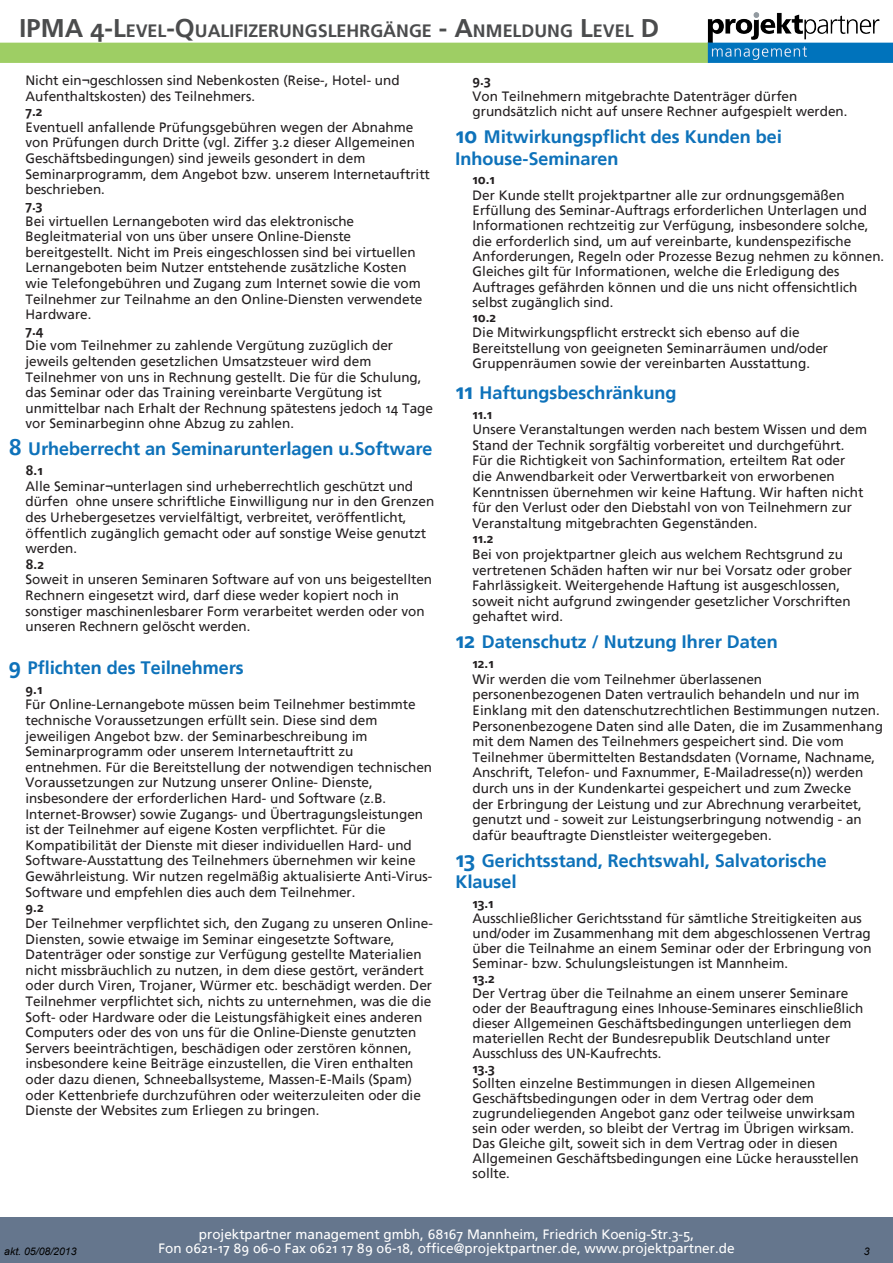
<style>
.page{position:relative;width:893px;height:1263px;background:#fff}
.page>*{position:absolute;margin:0;border:0;box-sizing:border-box;transform-origin:0 0}
.t1{font:700 18px/21.6px "Frutiger Linotype";color:#0e72ba}
.t2{font:700 17.85px "Frutiger Linotype";color:#4b4c4d}
.t3{font:13.5px/15.6px "Frutiger Linotype";color:#231f20}
.t4{font:13.5px/13.5px "Frutiger Linotype";color:#fff;text-align:center}
.t5{font:700 13.5px "Frutiger Linotype";color:#231f20}
.t6{font:italic 10.5px "Arial";color:#000}
.s1{font-size:25.5px}
.s2{font-size:22.5px}
</style>
<div class="page">
<div style="left:0;top:1217px;width:893px;height:46px;background:#65768d"></div>
<img style="left:0;top:12px;width:893px;height:51px">
<h2 class="t2" style="left:19px;top:20px;width:638px"><span class="s1">IPMA 4-L</span>evel<span class="s1">-Q</span>uali fizerungslehrgänge <span class="s1">- A</span>nm eldung <span class="s1">L</span>evel <span class="s1">D</span></h2>
<p class="t3" style="left:26px;top:73px;width:376px">Nicht ein¬geschlossen sind Nebenkosten (Reise-, Hotel- und<br>Aufenthaltskosten) des Teilnehmers.</p>
<p class="t5" style="left:26px;top:103px;width:19px">7.2</p>
<p class="t3" style="left:26px;top:119px;width:406px">Eventuell anfallende Prüfungsgebühren wegen der Abnahme von Prüfungen durch Dritte (vgl. Ziffer 3.2 dieser Allgemeinen Geschäftsbedingungen) sind jeweils gesondert in dem Seminarprogramm, dem Angebot bzw. unserem Internetauftritt beschrieben.</p>
<p class="t5" style="left:26px;top:197px;width:19px">7.3</p>
<p class="t3" style="left:26px;top:213px;width:398px">Bei virtuellen Lernangeboten wird das elektronische Begleitmaterial von uns über unsere Online-Dienste bereitgestellt. Nicht im Preis eingeschlossen sind bei virtuellen Lernangeboten beim Nutzer entstehende zusätzliche Kosten wie Telefongebühren und Zugang zum Internet sowie die vom Teilnehmer zur Teilnahme an den Online-Diensten verwendete Hardware.</p>
<p class="t5" style="left:26px;top:322px;width:19px">7.4</p>
<p class="t3" style="left:26px;top:338px;width:409px">Die vom Teilnehmer zu zahlende Vergütung zuzüglich der jeweils geltenden gesetzlichen Umsatzsteuer wird dem Teilnehmer von uns in Rechnung gestellt. Die für die Schulung, das Seminar oder das Training vereinbarte Vergütung ist unmittelbar nach Erhalt der Rechnung spätestens jedoch 14 Tage vor Seminarbeginn ohne Abzug zu zahlen.</p>
<h1 class="t1" style="left:9px;top:438px;width:425px"><span class="s2">8</span> Urheberrecht an Seminarunterlagen u.Software</h1>
<p class="t5" style="left:26px;top:462px;width:19px">8.1</p>
<p class="t3" style="left:26px;top:478px;width:410px">Alle Seminar¬unterlagen sind urheberrechtlich geschützt und dürfen ohne unsere schriftliche Einwilligung nur in den Grenzen des Urhebergesetzes vervielfältigt, verbreitet, veröffentlicht, öffentlich zugänglich gemacht oder auf sonstige Weise genutzt werden.</p>
<p class="t5" style="left:26px;top:556px;width:20px">8.2</p>
<p class="t3" style="left:26px;top:572px;width:408px">Soweit in unseren Seminaren Software auf von uns beigestellten Rechnern eingesetzt wird, darf diese weder kopiert noch in sonstiger maschinenlesbarer Form verarbeitet werden oder von unseren Rechnern gelöscht werden.</p>
<h1 class="t1" style="left:9px;top:657px;width:237px"><span class="s2">9</span> Pflichten des Teilnehmers</h1>
<p class="t5" style="left:26px;top:681px;width:18px">9.1</p>
<p class="t3" style="left:26px;top:697px;width:408px">Für Online-Lernangebote müssen beim Teilnehmer bestimmte technische Voraussetzungen erfüllt sein. Diese sind dem jeweiligen Angebot bzw. der Seminarbeschreibung im Seminarprogramm oder unserem Internetauftritt zu entnehmen. Für die Bereitstellung der notwendigen technischen Voraussetzungen zur Nutzung unserer Online- Dienste, insbesondere der erforderlichen Hard- und Software (z.B.<br>Internet-Browser) sowie Zugangs- und Übertragungsleistungen ist der Teilnehmer auf eigene Kosten verpflichtet. Für die Kompatibilität der Dienste mit dieser individuellen Hard- und Software-Ausstattung des Teilnehmers übernehmen wir keine Gewährleistung. Wir nutzen regelmäßig aktualisierte Anti-Virus-Software und empfehlen dies auch dem Teilnehmer.</p>
<p class="t5" style="left:26px;top:899px;width:20px">9.2</p>
<p class="t3" style="left:26px;top:915px;width:409px">Der Teilnehmer verpflichtet sich, den Zugang zu unseren Online-Diensten, sowie etwaige im Seminar eingesetzte Software, Datenträger oder sonstige zur Verfügung gestellte Materialien nicht missbräuchlich zu nutzen, in dem diese gestört, verändert oder durch Viren, Trojaner, Würmer etc. beschädigt werden. Der Teilnehmer verpflichtet sich, nichts zu unternehmen, was die die Soft- oder Hardware oder die Leistungsfähigkeit eines anderen Computers oder des von uns für die Online-Dienste genutzten Servers beeinträchtigen, beschädigen oder zerstören können, insbesondere keine Beiträge einzustellen, die Viren enthalten oder dazu dienen, Schneeballsysteme, Massen-E-Mails (Spam) oder Kettenbriefe durchzuführen oder weiterzuleiten oder die Dienste der Websites zum Erliegen zu bringen.</p>
<p class="t5" style="left:472px;top:72px;width:20px">9.3</p>
<p class="t3" style="left:472px;top:88px;width:377px">Von Teilnehmern mitgebrachte Datenträger dürfen grundsätzlich nicht auf unsere Rechner aufgespielt werden.</p>
<h1 class="t1" style="left:455px;top:126px;width:328px"><span class="s2">10</span> Mitwirkungspflicht des Kunden bei<br>Inhouse-Seminaren</h1>
<p class="t5" style="left:472px;top:171px;width:24px">10.1</p>
<p class="t3" style="left:472px;top:187px;width:413px">Der Kunde stellt projektpartner alle zur ordnungsgemäßen Erfüllung des Seminar-Auftrags erforderlichen Unterlagen und Informationen rechtzeitig zur Verfügung, insbesondere solche, die erforderlich sind, um auf vereinbarte, kundenspezifische Anforderungen, Regeln oder Prozesse Bezug nehmen zu können.<br>Gleiches gilt für Informationen, welche die Erledigung des Auftrages gefährden können und die uns nicht offensichtlich selbst zugänglich sind.</p>
<p class="t5" style="left:472px;top:309px;width:25px">10.2</p>
<p class="t3" style="left:472px;top:325px;width:357px">Die Mitwirkungspflicht erstreckt sich ebenso auf die<br>Bereitstellung von geeigneten Seminarräumen und/oder<br>Gruppenräumen sowie der vereinbarten Ausstattung.</p>
<h1 class="t1" style="left:455px;top:381px;width:222px"><span class="s2">11</span> Haftungsbeschränkung</h1>
<p class="t5" style="left:472px;top:406px;width:21px">11.1</p>
<p class="t3" style="left:472px;top:422px;width:396px">Unsere Veranstaltungen werden nach bestem Wissen und dem Stand der Technik sorgfältig vorbereitet und durchgeführt.<br>Für die Richtigkeit von Sachinformation, erteiltem Rat oder die Anwendbarkeit oder Verwertbarkeit von erworbenen Kenntnissen übernehmen wir keine Haftung. Wir haften nicht für den Verlust oder den Diebstahl von von Teilnehmern zur Veranstaltung mitgebrachten Gegenständen.</p>
<p class="t5" style="left:472px;top:530px;width:23px">11.2</p>
<p class="t3" style="left:472px;top:546px;width:381px">Bei von projektpartner gleich aus welchem Rechtsgrund zu vertretenen Schäden haften wir nur bei Vorsatz oder grober Fahrlässigkeit. Weitergehende Haftung ist ausgeschlossen, soweit nicht aufgrund zwingender gesetzlicher Vorschriften gehaftet wird.</p>
<h1 class="t1" style="left:455px;top:631px;width:324px"><span class="s2">12</span> Datenschutz / Nutzung Ihrer Daten</h1>
<p class="t5" style="left:472px;top:655px;width:23px">12.1</p>
<p class="t3" style="left:472px;top:671px;width:412px">Wir werden die vom Teilnehmer überlassenen personenbezogenen Daten vertraulich behandeln und nur im Einklang mit den datenschutzrechtlichen Bestimmungen nutzen.<br>Personenbezogene Daten sind alle Daten, die im Zusammenhang mit dem Namen des Teilnehmers gespeichert sind. Die vom Teilnehmer übermittelten Bestandsdaten (Vorname, Nachname, Anschrift, Telefon- und Faxnummer, E-Mailadresse(n)) werden durch uns in der Kundenkartei gespeichert und zum Zwecke<br>der Erbringung der Leistung und zur Abrechnung verarbeitet, genutzt und - soweit zur Leistungserbringung notwendig - an dafür beauftragte Dienstleister weitergegeben.</p>
<h1 class="t1" style="left:455px;top:850px;width:373px"><span class="s2">13</span> Gerichtsstand, Rechtswahl, Salvatorische<br>Klausel</h1>
<p class="t5" style="left:472px;top:895px;width:23px">13.1</p>
<p class="t3" style="left:472px;top:910px;width:401px;line-height:15px">Ausschließlicher Gerichtsstand für sämtliche Streitigkeiten aus und/oder im Zusammenhang mit dem abgeschlossenen Vertrag über die Teilnahme an einem Seminar oder der Erbringung von Seminar- bzw. Schulungsleistungen ist Mannheim.</p>
<p class="t5" style="left:472px;top:970px;width:24px">13.2</p>
<p class="t3" style="left:472px;top:985px;width:392px;line-height:15px">Der Vertrag über die Teilnahme an einem unserer Seminare oder der Beauftragung eines Inhouse-Seminares einschließlich dieser Allgemeinen Geschäftsbedingungen unterliegen dem materiellen Recht der Bundesrepublik Deutschland unter Ausschluss des UN-Kaufrechts.</p>
<p class="t5" style="left:472px;top:1060px;width:24px">13.3</p>
<p class="t3" style="left:472px;top:1075px;width:388px;line-height:15.1px">Sollten einzelne Bestimmungen in diesen Allgemeinen Geschäftsbedingungen oder in dem Vertrag oder dem zugrundeliegenden Angebot ganz oder teilweise unwirksam sein oder werden, so bleibt der Vertrag im Übrigen wirksam.<br>Das Gleiche gilt, soweit sich in dem Vertrag oder in diesen Allgemeinen Geschäftsbedingungen eine Lücke herausstellen sollte.</p>
<p class="t4" style="left:158px;top:1228px;width:578px">projektpartner management gmbh, 68167 Mannheim, Friedrich Koenig-Str.3-5,<br>Fon 0621-17 89 06-0 Fax 0621 17 89 06-18, office@projektpartner.de, www.projektpartner.de</p>
<p class="t6" style="left:4px;top:1245px;width:74px">akt. 05/08/2013</p>
<p class="t6" style="left:864px;top:1245px;width:7px">3</p>
</div>
